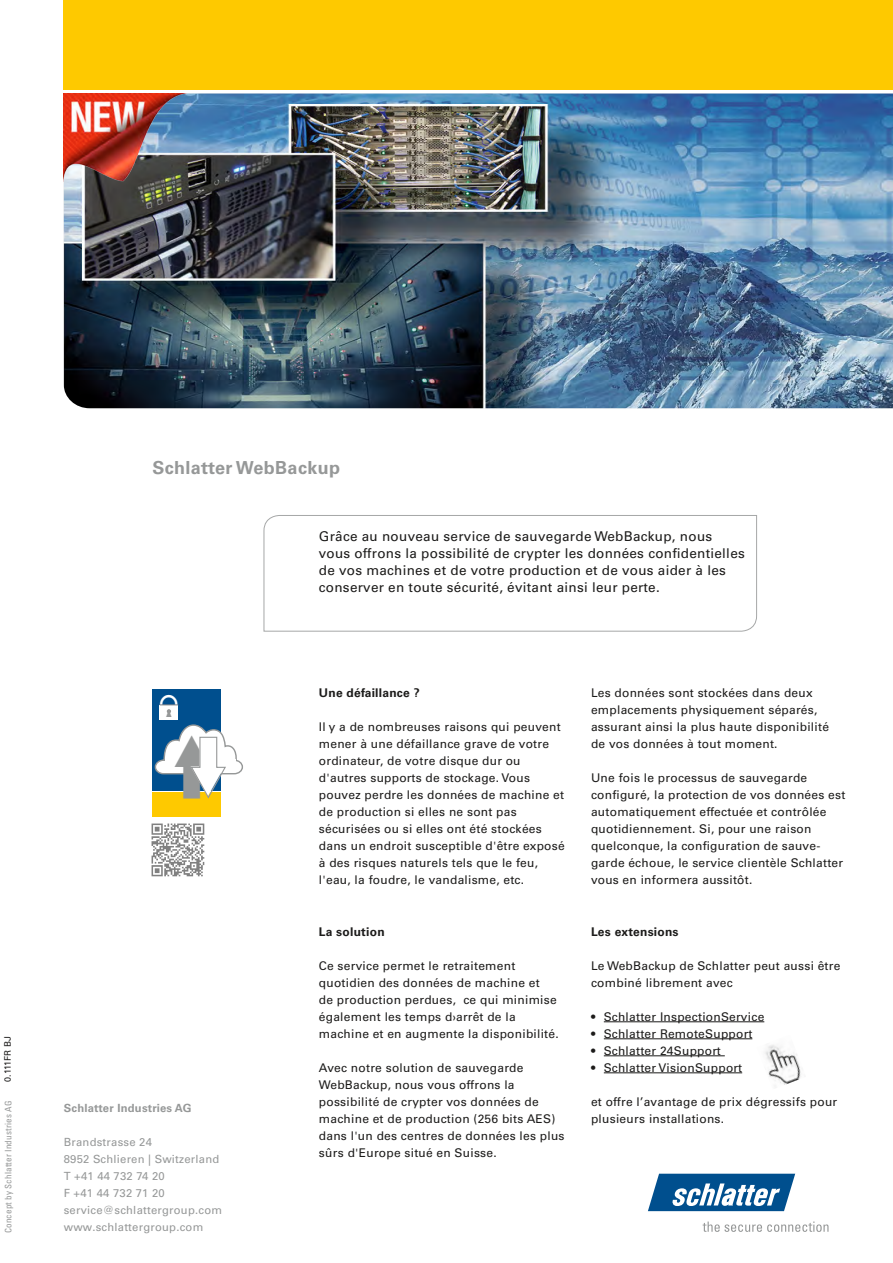
<style>
.page{position:relative;width:893px;height:1263px;background:#fff}
.page>*{position:absolute;margin:0;border:0;box-sizing:border-box;transform-origin:0 0}
.t1{font:700 18px "Univers LTCYR 65";letter-spacing:.02em;color:#969898}
.t2{font:13.5px/17px "Univers LTCYR 55 Roman";letter-spacing:.02em;color:#1c1b1a}
.t3{font:12px/17px "Univers LTCYR 55 Roman";letter-spacing:.02em;color:#1c1b1a}
.t4{font:700 12px "Univers LTCYR 65";letter-spacing:.02em;color:#1c1b1a}
.t5{font:11.25px/17px "Univers LTCYR 55 Roman";letter-spacing:.02em;color:#969898}
.t6{font:700 11.25px "Univers LTCYR 65";letter-spacing:.02em;color:#969898}
.t7{font:condensed 9px "Univers LTCYR 57";letter-spacing:.02em;color:#969898}
.t8{font:9px "Univers LTCYR 55 Roman";letter-spacing:.02em;color:#1c1b1a}
</style>
<div class="page">
<div style="left:64px;top:0;width:829px;height:89px;background:#fec900"></div>
<img style="left:64px;top:94px;width:829px;height:314px">
<svg style="left:648px;top:1174px;width:147px;height:37px"></svg>
<svg style="left:703px;top:1221px;width:125px;height:11px"></svg>
<img style="left:64px;top:94px;width:127px;height:87px">
<svg style="left:263px;top:515px;width:494px;height:117px"></svg>
<hr style="left:604px;top:1021px;width:160px;height:1px;background:#1c1b1a">
<hr style="left:604px;top:1038px;width:148px;height:1px;background:#1c1b1a">
<hr style="left:604px;top:1055px;width:121px;height:1px;background:#1c1b1a">
<hr style="left:604px;top:1072px;width:138px;height:1px;background:#1c1b1a">
<div style="left:152px;top:689px;width:69px;height:101px;background:#004f8e"></div>
<div style="left:152px;top:792px;width:69px;height:25px;background:#fec900"></div>
<div style="left:160px;top:704px;width:18px;height:15px;background:#fff"></div>
<img style="left:765px;top:1045px;width:36px;height:43px">
<img style="left:151px;top:823px;width:54px;height:54px">
<svg style="left:154px;top:724px;width:89px;height:75px"></svg>
<svg style="left:160px;top:704px;width:18px;height:10px"></svg>
<p class="t8" style="left:1px;top:1082px;width:48px;rotate:-90deg">0.111FR BJ</p>
<p class="t7" style="left:3px;top:1233px;width:134px;rotate:-90deg">Concept by Schlatter Industries AG</p>
<h1 class="t1" style="left:152px;top:455px;width:189px">Schlatter WebBackup</h1>
<p class="t2" style="left:319px;top:527px;width:427px">Grâce au nouveau service de sauvegarde WebBackup, nous vous offrons la possibilité de crypter les données confidentielles de vos machines et de votre production et de vous aider à les conserver en toute sécurité, évitant ainsi leur perte.</p>
<p class="t6" style="left:64px;top:1100px;width:129px">Schlatter Industries AG</p>
<p class="t5" style="left:64px;top:1133px;width:160px">Brandstrasse 24<br>8952 Schlieren | Switzerland<br>T +41 44 732 74 20<br>F +41 44 732 71 20 service@schlattergroup.com www.schlattergroup.com</p>
<p class="t4" style="left:319px;top:685px;width:102px">Une défaillance ?</p>
<p class="t3" style="left:319px;top:718px;width:247px">Il y a de nombreuses raisons qui peuvent mener à une défaillance grave de votre ordinateur, de votre disque dur ou d'autres supports de stockage. Vous pouvez perdre les données de machine et de production si elles ne sont pas sécurisées ou si elles ont été stockées dans un endroit susceptible d'être exposé à des risques naturels tels que le feu, l'eau, la foudre, le vandalisme, etc.</p>
<p class="t4" style="left:319px;top:923px;width:67px">La solution</p>
<p class="t3" style="left:319px;top:956px;width:241px">Ce service permet le retraitement quotidien des données de machine et<br>de production perdues, ce qui minimise également les temps d›arrêt de la machine et en augmente la disponibilité.</p>
<p class="t3" style="left:319px;top:1058px;width:247px">Avec notre solution de sauvegarde WebBackup, nous vous offrons la possibilité de crypter vos données de machine et de production (256 bits AES) dans l'un des centres de données les plus sûrs d'Europe situé en Suisse.</p>
<p class="t3" style="left:591px;top:684px;width:239px">Les données sont stockées dans deux emplacements physiquement séparés, assurant ainsi la plus haute disponibilité de vos données à tout moment.</p>
<p class="t3" style="left:591px;top:769px;width:256px">Une fois le processus de sauvegarde configuré, la protection de vos données est automatiquement effectuée et contrôlée quotidiennement. Si, pour une raison quelconque, la configuration de sauve&shy;garde échoue, le service clientèle Schlatter vous en informera aussitôt.</p>
<p class="t4" style="left:591px;top:923px;width:89px">Les extensions</p>
<p class="t3" style="left:591px;top:956px;width:251px">Le WebBackup de Schlatter peut aussi être combiné librement avec</p>
<p class="t3" style="left:591px;top:1007px;width:175px">• Schlatter InspectionService</p>
<p class="t3" style="left:591px;top:1024px;width:163px">• Schlatter RemoteSupport</p>
<p class="t3" style="left:591px;top:1041px;width:131px">• Schlatter 24Support</p>
<p class="t3" style="left:591px;top:1058px;width:153px">• Schlatter VisionSupport</p>
<p class="t3" style="left:591px;top:1092px;width:248px">et offre l’avantage de prix dégressifs pour plusieurs installations.</p>
</div>
